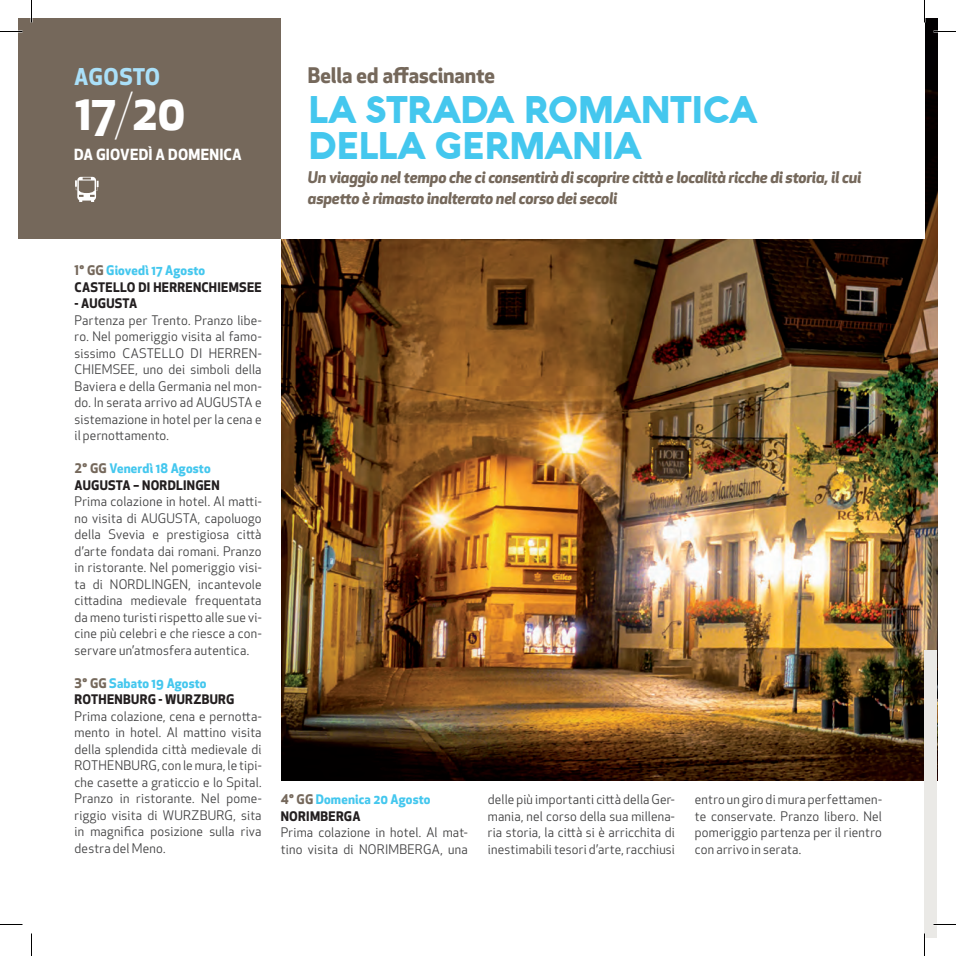
<style>
.page{position:relative;width:956px;height:956px;background:#fff}
.page>*{position:absolute;margin:0;border:0;box-sizing:border-box;transform-origin:0 0}
.t1{font:700 48px "Apex New";color:#fff}
.t2{font:900 37.5px "Aquawax";letter-spacing:-.03em;color:#44c7ee}
.t3{font:700 22.5px "Apex New";letter-spacing:.005em;color:#aae0f9}
.t4{font:700 21px "Apex New";letter-spacing:-.005em;color:#75685b}
.t5{font:italic 700 15.75px/21px "Apex New";letter-spacing:-.015em;color:#75685b}
.t6{font:700 15px "Apex New";letter-spacing:.015em;color:#fff}
.t7{font:12.9px/16.5px "Apex New";letter-spacing:.015em;color:#3e3e3f;text-align:justify}
.t8{font:700 12.9px "Apex New";letter-spacing:.025em;color:#231f20}
.t9{font:700 12.9px "Apex New";letter-spacing:.01em;color:#44c7ee}
.s1{font-weight:300}
.s2{color:#75685b}
</style>
<div class="page">
<img style="left:282px;top:19px;width:655px;height:762px">
<div style="left:19px;top:19px;width:264px;height:220px;background:#75685b"></div>
<div style="left:924px;top:650px;width:13px;height:287px;background:#eae9e6"></div>
<div style="left:281px;top:19px;width:643px;height:220px;background:#fff"></div>
<svg style="left:75px;top:177px;width:24px;height:25px"></svg>
<hr style="left:933px;top:923px;width:23px;height:2px;background:#fff">
<svg style="left:0;top:31px;width:22px;height:1px"></svg>
<svg style="left:933px;top:31px;width:23px;height:1px"></svg>
<svg style="left:0;top:924px;width:22px;height:1px"></svg>
<svg style="left:933px;top:924px;width:23px;height:1px"></svg>
<svg style="left:31px;top:0;width:1px;height:23px"></svg>
<svg style="left:31px;top:933px;width:1px;height:23px"></svg>
<svg style="left:924px;top:0;width:1px;height:23px"></svg>
<svg style="left:924px;top:933px;width:1px;height:23px"></svg>
<p class="t3" style="left:74px;top:60px;width:88px">AGOSTO</p>
<p class="t1" style="left:75px;top:78px;width:112px">17<span class="s1">/</span>20</p>
<p class="t6" style="left:74px;top:143px;width:169px">DA GIOVEDÌ A DOMENICA</p>
<p class="t4" style="left:308px;top:61px;width:189px">Bella ed affascinante</p>
<p class="t2" style="left:308px;top:84px;width:450px">LA STRADA ROMANTICA</p>
<p class="t2" style="left:308px;top:120px;width:335px">DELLA GERMANIA</p>
<p class="t5" style="left:308px;top:166px;width:555px">Un viaggio nel tempo che ci consentirà di scoprire città e località ricche di storia, il cui aspetto è rimasto inalterato nel corso dei secoli</p>
<p class="t9" style="left:75px;top:261px;width:132px"><span class="s2">1° GG</span> Giovedì 17 Agosto</p>
<p class="t8" style="left:75px;top:277px;width:189px">CASTELLO DI HERRENCHIEMSEE</p>
<p class="t8" style="left:75px;top:294px;width:64px">- AUGUSTA</p>
<p class="t7" style="left:75px;top:312px;width:189px">Partenza per Trento. Pranzo libe&shy;ro. Nel pomeriggio visita al famo&shy;sissimo CASTELLO DI HERREN-CHIEMSEE, uno dei simboli della Baviera e della Germania nel mon&shy;do. In serata arrivo ad AUGUSTA e sistemazione in hotel per la cena e il pernottamento.</p>
<p class="t9" style="left:75px;top:459px;width:138px"><span class="s2">2° GG</span> Venerdì 18 Agosto</p>
<p class="t8" style="left:75px;top:475px;width:147px">AUGUSTA – NORDLINGEN</p>
<p class="t7" style="left:75px;top:493px;width:189px">Prima colazione in hotel. Al matti&shy;no visita di AUGUSTA, capoluogo della Svevia e prestigiosa città d’arte fondata dai romani. Pranzo in ristorante. Nel pomeriggio visi&shy;ta di NORDLINGEN, incantevole cittadina medievale frequentata da meno turisti rispetto alle sue vi&shy;cine più celebri e che riesce a con&shy;servare un’atmosfera autentica.</p>
<p class="t9" style="left:75px;top:673px;width:134px"><span class="s2">3° GG</span> Sabato 19 Agosto</p>
<p class="t8" style="left:75px;top:690px;width:161px">ROTHENBURG - WURZBURG</p>
<p class="t7" style="left:75px;top:708px;width:189px">Prima colazione, cena e pernotta&shy;mento in hotel. Al mattino visita della splendida città medievale di ROTHENBURG, con le mura, le tipi&shy;che casette a graticcio e lo Spital.<br>Pranzo in ristorante. Nel pome&shy;riggio visita di WURZBURG, sita in magnifica posizione sulla riva destra del Meno.</p>
<p class="t9" style="left:281px;top:790px;width:151px"><span class="s2">4° GG</span> Domenica 20 Agosto</p>
<p class="t8" style="left:281px;top:807px;width:81px">NORIMBERGA</p>
<p class="t7" style="left:281px;top:824px;width:189px">Prima colazione in hotel. Al mat&shy;tino visita di NORIMBERGA, una</p>
<p class="t7" style="left:488px;top:791px;width:189px">delle più importanti città della Ger&shy;mania, nel corso della sua millena&shy;ria storia, la città si è arricchita di inestimabili tesori d’arte, racchiusi</p>
<p class="t7" style="left:695px;top:791px;width:189px">entro un giro di mura perfettamen&shy;te conservate. Pranzo libero. Nel pomeriggio partenza per il rientro con arrivo in serata.</p>
</div>
